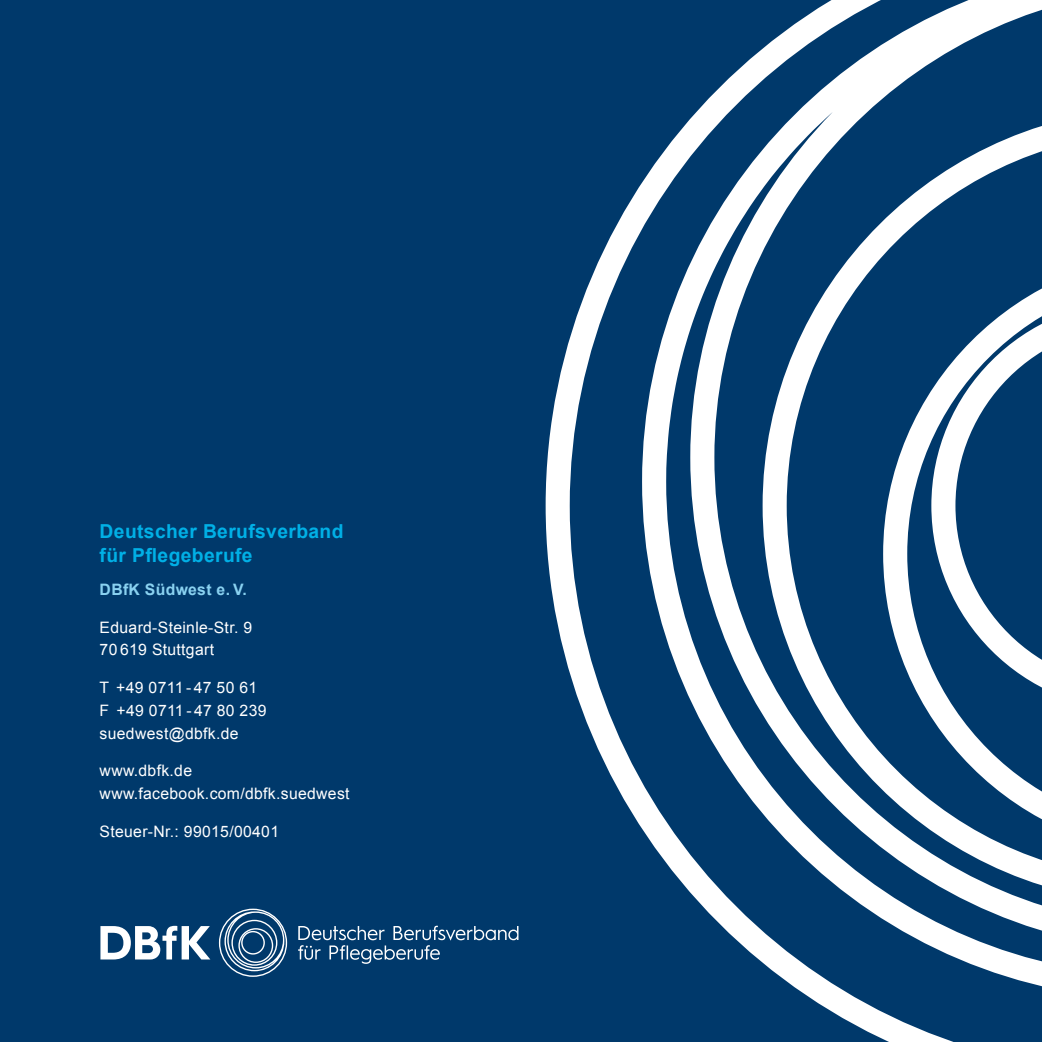
<style>
.page{position:relative;width:1042px;height:1042px;background:#00396b}
.page>*{position:absolute;margin:0;border:0;box-sizing:border-box;transform-origin:0 0}
.t1{font:700 19.25px/24.5px "Arial";letter-spacing:.02em;color:#00b0e6}
.t2{font:15.75px/22.8px "Arial";letter-spacing:.02em;color:#fff}
.t3{font:700 15.75px "Arial";letter-spacing:.02em;color:#8ad2f1}
</style>
<div class="page">
<svg style="left:100px;top:926px;width:110px;height:33px"></svg>
<svg style="left:298px;top:925px;width:220px;height:39px"></svg>
<svg style="left:219px;top:908px;width:68px;height:69px"></svg>
<svg style="left:546px;top:183px;width:408px;height:859px"></svg>
<svg style="left:642px;top:0;width:400px;height:1000px"></svg>
<svg style="left:762px;top:108px;width:280px;height:795px"></svg>
<svg style="left:883px;top:252px;width:159px;height:603px"></svg>
<svg style="left:931px;top:301px;width:111px;height:409px"></svg>
<p class="t1" style="left:100px;top:519px;width:245px">Deutscher Berufsverband für Pflegeberufe</p>
<p class="t3" style="left:100px;top:579px;width:149px">DBfK Südwest e. V.</p>
<p class="t2" style="left:100px;top:616px;width:154px">Eduard-Steinle-Str. 9<br>70 619 Stuttgart</p>
<p class="t2" style="left:100px;top:676px;width:168px">T +49 0711 - 47 50 61<br>F +49 0711 - 47 80 239 suedwest@dbfk.de</p>
<p class="t2" style="left:100px;top:759px;width:251px">www.dbfk.de www.facebook.com/dbfk.suedwest</p>
<p class="t2" style="left:100px;top:820px;width:181px">Steuer-Nr.: 99015/00401</p>
</div>
